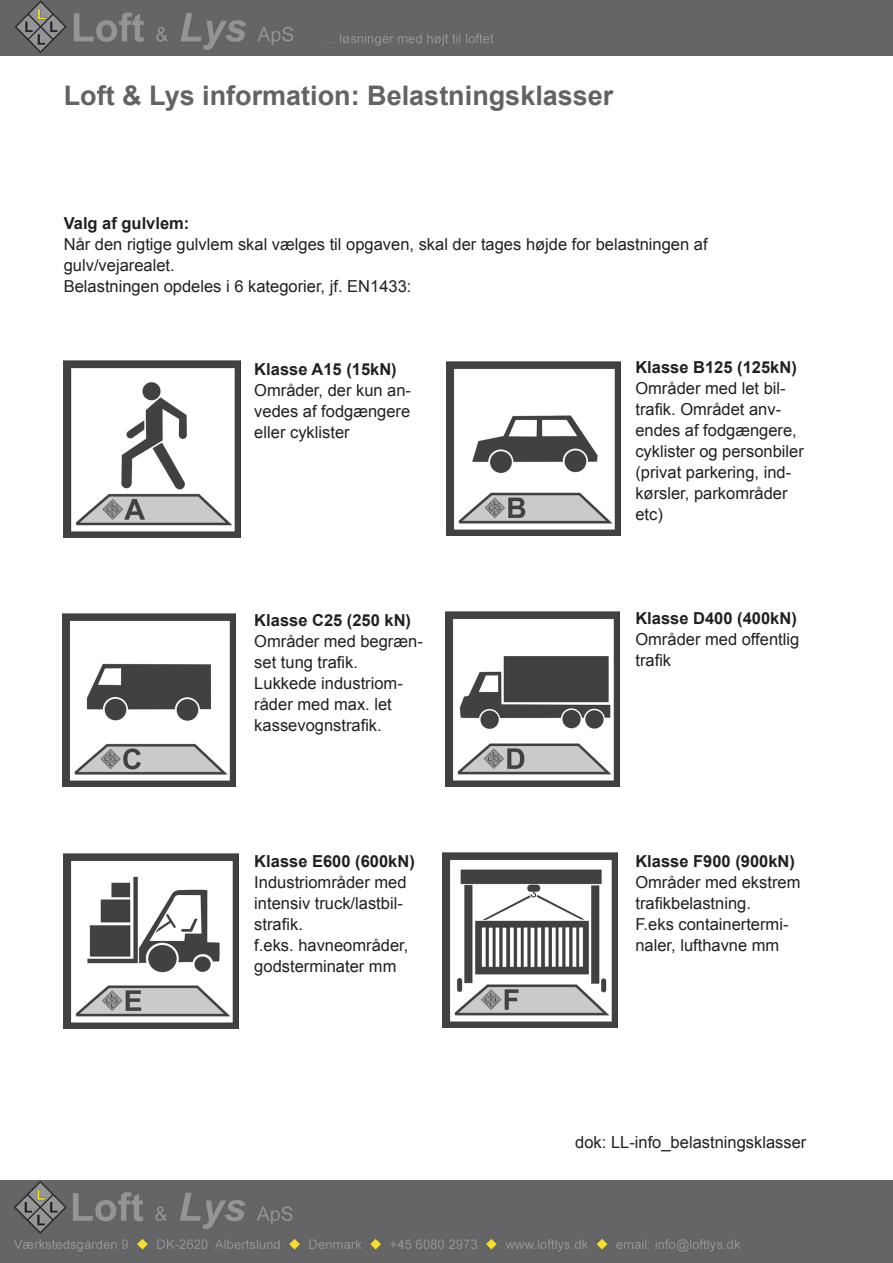
<style>
.page{position:relative;width:893px;height:1263px;background:#fff}
.page>*{position:absolute;margin:0;border:0;box-sizing:border-box;transform-origin:0 0}
.t1{font:700 27px "Arial";color:#636366}
.t2{font:16.5px/21px "Arial";color:#231f20}
.t3{font:700 16.5px "Arial";color:#231f20}
</style>
<div class="page">
<img style="left:0;top:0;width:893px;height:55px">
<img style="left:0;top:1180px;width:893px;height:83px">
<img style="left:446px;top:361px;width:175px;height:175px">
<img style="left:63px;top:614px;width:172px;height:172px">
<img style="left:445px;top:612px;width:174px;height:174px">
<img style="left:64px;top:853px;width:174px;height:175px">
<img style="left:443px;top:853px;width:174px;height:174px">
<img style="left:64px;top:361px;width:177px;height:177px">
<h1 class="t1" style="left:64px;top:77px;width:551px">Loft &amp; Lys information: Belastningsklasser</h1>
<p class="t3" style="left:64px;top:212px;width:127px">Valg af gulvlem:</p>
<p class="t2" style="left:64px;top:234px;width:645px">Når den rigtige gulvlem skal vælges til opgaven, skal der tages højde for belastningen af gulv/vejarealet.<br>Belastningen opdeles i 6 kategorier, jf. EN1433:</p>
<p class="t3" style="left:254px;top:358px;width:144px">Klasse A15 (15kN)</p>
<p class="t2" style="left:254px;top:380px;width:158px;text-align:justify">Områder, der kun an&shy;vedes af fodgængere eller cyklister</p>
<p class="t3" style="left:254px;top:609px;width:158px">Klasse C25 (250 kN)</p>
<p class="t2" style="left:254px;top:630px;width:170px">Områder med begræn&shy;set tung trafik.<br>Lukkede industriom&shy;råder med max. let kassevognstrafik.</p>
<p class="t3" style="left:254px;top:850px;width:162px">Klasse E600 (600kN)</p>
<p class="t2" style="left:254px;top:871px;width:156px">Industriområder med intensiv truck/lastbil&shy;strafik.<br>f.eks. havneområder, godsterminater mm</p>
<p class="t3" style="left:635px;top:356px;width:163px">Klasse B125 (125kN)</p>
<p class="t2" style="left:635px;top:378px;width:170px">Områder med let bil&shy;trafik. Området anv&shy;endes af fodgængere, cyklister og personbiler (privat parkering, ind&shy;kørsler, parkområder etc)</p>
<p class="t3" style="left:635px;top:607px;width:163px">Klasse D400 (400kN)</p>
<p class="t2" style="left:635px;top:629px;width:165px">Områder med offentlig trafik</p>
<p class="t3" style="left:635px;top:850px;width:161px">Klasse F900 (900kN)</p>
<p class="t2" style="left:635px;top:871px;width:167px">Områder med ekstrem trafikbelastning.<br>F.eks containertermi&shy;naler, lufthavne mm</p>
<p class="t2" style="left:575px;top:1131px;width:233px">dok: LL-info_belastningsklasser</p>
</div>
